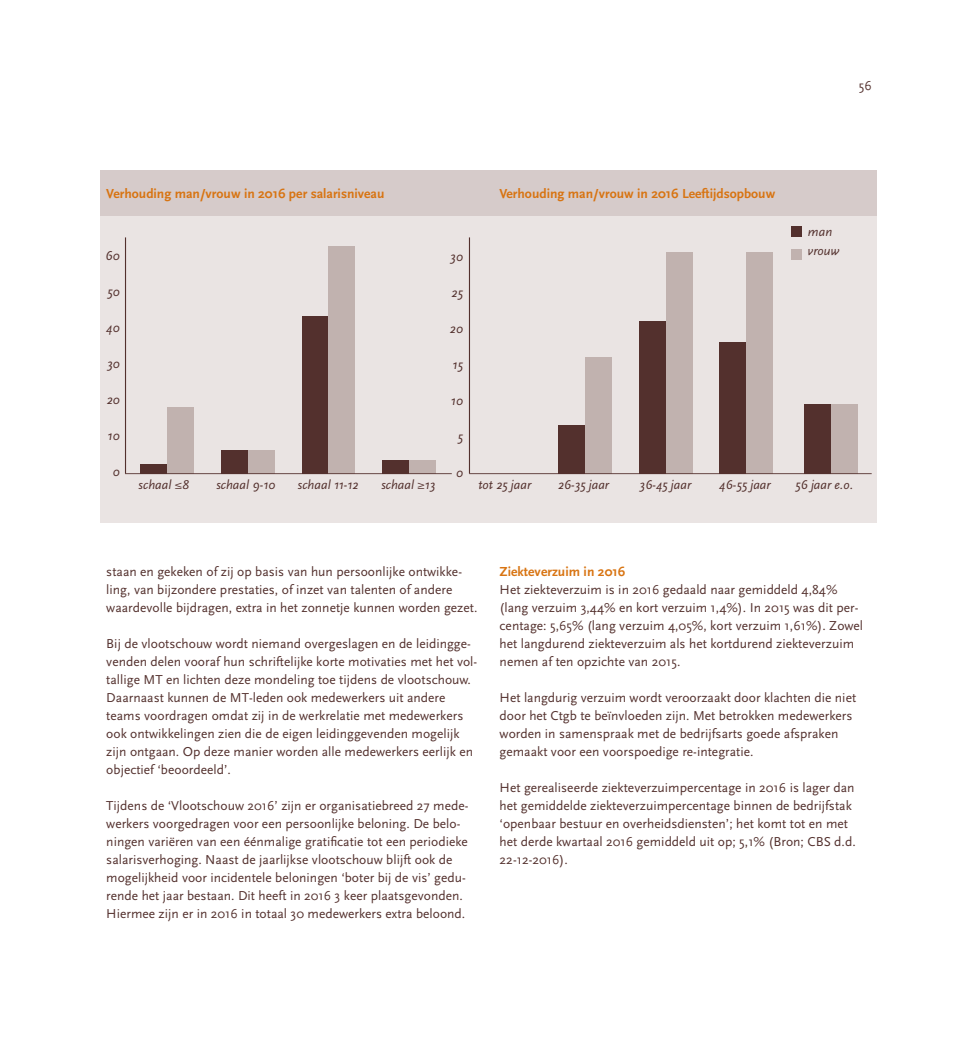
<style>
.page{position:relative;width:978px;height:1042px;background:#fff}
.page>*{position:absolute;margin:0;border:0;box-sizing:border-box;transform-origin:0 0}
.t1{font:700 13.65px "Scala Sans";color:#d87412}
.t2{font:13.5px/18px "Scala Sans";color:#53302d}
.t3{font:italic 13.5px "Scala Sans";color:#53302d}
.t4{font:italic 13.2px/18.9px "Scala Sans";color:#53302d}
</style>
<div class="page">
<div style="left:101px;top:170px;width:776px;height:352px;background:#eae4e3"></div>
<div style="left:101px;top:170px;width:776px;height:46px;background:#d6cbca"></div>
<hr style="left:125px;top:237px;width:1px;height:236px;background:#53302d">
<hr style="left:469px;top:237px;width:1px;height:236px;background:#53302d">
<div style="left:792px;top:226px;width:10px;height:11px;background:#53302d"></div>
<div style="left:792px;top:249px;width:10px;height:10px;background:#c1b2af"></div>
<div style="left:140px;top:464px;width:27px;height:10px;background:#53302d"></div>
<div style="left:167px;top:408px;width:27px;height:66px;background:#c1b2af"></div>
<div style="left:221px;top:450px;width:27px;height:24px;background:#53302d"></div>
<div style="left:248px;top:450px;width:27px;height:24px;background:#c1b2af"></div>
<div style="left:302px;top:317px;width:27px;height:157px;background:#53302d"></div>
<div style="left:329px;top:247px;width:26px;height:227px;background:#c1b2af"></div>
<div style="left:382px;top:460px;width:27px;height:14px;background:#53302d"></div>
<div style="left:409px;top:460px;width:27px;height:14px;background:#c1b2af"></div>
<hr style="left:125px;top:473px;width:327px;height:1px;background:#53302d">
<div style="left:558px;top:426px;width:27px;height:48px;background:#53302d"></div>
<div style="left:585px;top:357px;width:27px;height:117px;background:#c1b2af"></div>
<div style="left:639px;top:321px;width:27px;height:153px;background:#53302d"></div>
<div style="left:666px;top:252px;width:27px;height:222px;background:#c1b2af"></div>
<div style="left:719px;top:342px;width:27px;height:132px;background:#53302d"></div>
<div style="left:804px;top:404px;width:27px;height:70px;background:#53302d"></div>
<div style="left:746px;top:252px;width:27px;height:222px;background:#c1b2af"></div>
<div style="left:831px;top:404px;width:27px;height:70px;background:#c1b2af"></div>
<hr style="left:469px;top:473px;width:403px;height:1px;background:#53302d">
<p class="t2" style="left:859px;top:77px;width:14px">56</p>
<p class="t1" style="left:106px;top:186px;width:280px">Verhouding man/vrouw in 2016 per salarisniveau</p>
<p class="t1" style="left:499px;top:186px;width:277px">Verhouding man/vrouw in 2016 Leeftijdsopbouw</p>
<p class="t3" style="left:105px;top:248px;width:16px">60</p>
<p class="t3" style="left:107px;top:284px;width:14px">50</p>
<p class="t3" style="left:106px;top:320px;width:15px">40</p>
<p class="t3" style="left:107px;top:356px;width:14px">30</p>
<p class="t3" style="left:107px;top:392px;width:14px">20</p>
<p class="t3" style="left:108px;top:428px;width:14px">10</p>
<p class="t3" style="left:113px;top:464px;width:9px">0</p>
<p class="t3" style="left:450px;top:249px;width:14px">30</p>
<p class="t3" style="left:452px;top:285px;width:13px">25</p>
<p class="t3" style="left:450px;top:321px;width:14px">20</p>
<p class="t3" style="left:452px;top:357px;width:12px">15</p>
<p class="t3" style="left:451px;top:393px;width:14px">10</p>
<p class="t3" style="left:457px;top:429px;width:7px">5</p>
<p class="t3" style="left:456px;top:465px;width:9px">0</p>
<p class="t4" style="left:808px;top:223px;width:33px">man vrouw</p>
<p class="t4" style="left:139px;top:476px;width:52px">schaal ≤8</p>
<p class="t4" style="left:216px;top:476px;width:60px">schaal 9-10</p>
<p class="t4" style="left:298px;top:476px;width:62px">schaal 11-12</p>
<p class="t4" style="left:381px;top:476px;width:55px">schaal ≥13</p>
<p class="t4" style="left:478px;top:476px;width:54px">tot 25 jaar</p>
<p class="t4" style="left:558px;top:476px;width:53px">26-35 jaar</p>
<p class="t4" style="left:640px;top:476px;width:53px">36-45 jaar</p>
<p class="t4" style="left:719px;top:476px;width:53px">46-55 jaar</p>
<p class="t4" style="left:795px;top:476px;width:60px">56 jaar e.o.</p>
<p class="t2" style="left:106px;top:563px;width:373px">staan en gekeken of zij op basis van hun persoonlijke ontwikke&shy;ling, van bijzondere prestaties, of inzet van talenten of andere waardevolle bijdragen, extra in het zonnetje kunnen worden gezet.</p>
<p class="t2" style="left:106px;top:635px;width:372px">Bij de vlootschouw wordt niemand overgeslagen en de leidingge&shy;venden delen vooraf hun schriftelijke korte motivaties met het vol&shy;tallige MT en lichten deze mondeling toe tijdens de vlootschouw.<br>Daarnaast kunnen de MT-leden ook medewerkers uit andere teams voordragen omdat zij in de werkrelatie met medewerkers ook ontwikkelingen zien die de eigen leidinggevenden mogelijk zijn ontgaan. Op deze manier worden alle medewerkers eerlijk en objectief ‘beoordeeld’.</p>
<p class="t2" style="left:106px;top:797px;width:364px">Tijdens de ‘Vlootschouw 2016’ zijn er organisatiebreed 27 mede&shy;werkers voorgedragen voor een persoonlijke beloning. De belo&shy;ningen variëren van een éénmalige gratificatie tot een periodieke salarisverhoging. Naast de jaarlijkse vlootschouw blijft ook de mogelijkheid voor incidentele beloningen ‘boter bij de vis’ gedu&shy;rende het jaar bestaan. Dit heeft in 2016 3 keer plaatsgevonden.<br>Hiermee zijn er in 2016 in totaal 30 medewerkers extra beloond.</p>
<p class="t1" style="left:500px;top:564px;width:127px">Ziekteverzuim in 2016</p>
<p class="t2" style="left:500px;top:581px;width:365px">Het ziekteverzuim is in 2016 gedaald naar gemiddeld 4,84% (lang verzuim 3,44% en kort verzuim 1,4%). In 2015 was dit per&shy;centage: 5,65% (lang verzuim 4,05%, kort verzuim 1,61%). Zowel het langdurend ziekteverzuim als het kortdurend ziekteverzuim nemen af ten opzichte van 2015.</p>
<p class="t2" style="left:500px;top:689px;width:358px">Het langdurig verzuim wordt veroorzaakt door klachten die niet door het Ctgb te beïnvloeden zijn. Met betrokken medewerkers worden in samenspraak met de bedrijfsarts goede afspraken gemaakt voor een voorspoedige re-integratie.</p>
<p class="t2" style="left:500px;top:779px;width:358px">Het gerealiseerde ziekteverzuimpercentage in 2016 is lager dan het gemiddelde ziekteverzuimpercentage binnen de bedrijfstak ‘openbaar bestuur en overheidsdiensten’; het komt tot en met het derde kwartaal 2016 gemiddeld uit op; 5,1% (Bron; CBS d.d.<br>22-12-2016).</p>
</div>
